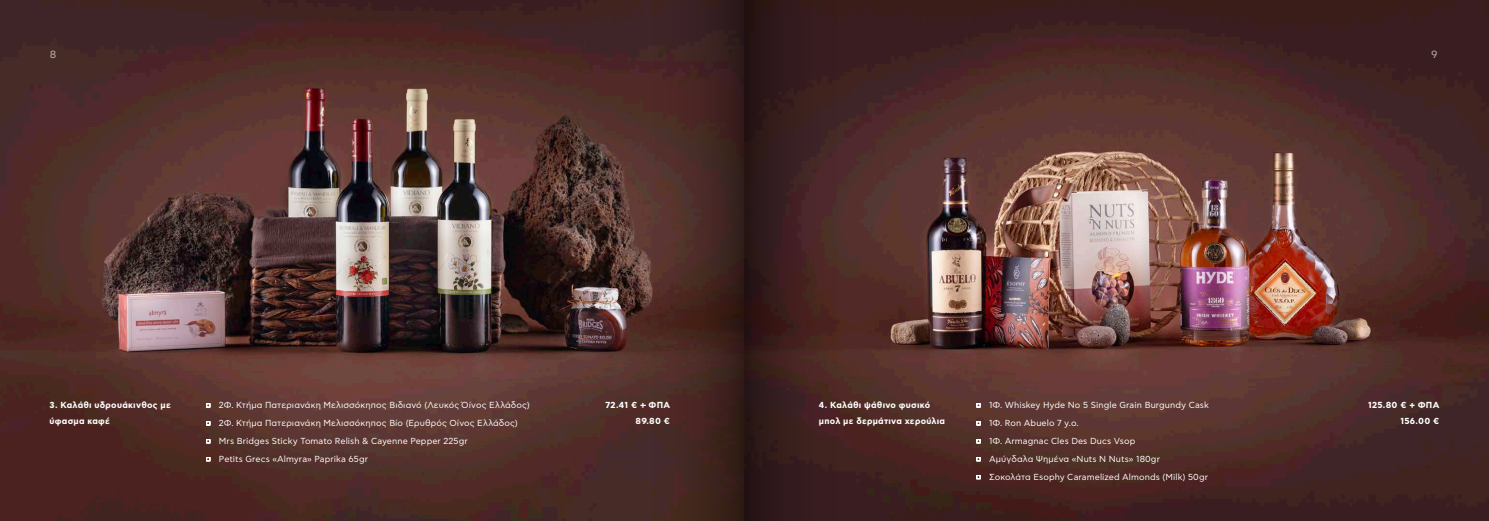
<style>
.page{position:relative;width:1489px;height:521px;background:#fff}
.page>*{position:absolute;margin:0;border:0;box-sizing:border-box;transform-origin:0 0}
.t1{font:10.5px "Asty CF Std";color:#fff}
.t2{font:8.75px/17.9px "Asty CF Std";letter-spacing:.01em;color:#fff}
.t3{font:700 8.75px/15.8px "Asty CF Std";letter-spacing:.025em;color:#fff;text-align:right}
</style>
<div class="page">
<img style="left:0;top:0;width:1488px;height:521px">
<svg style="left:645px;top:0;width:198px;height:521px;background:#3e2220"></svg>
<svg style="left:206px;top:404px;width:4px;height:3px"></svg>
<svg style="left:206px;top:421px;width:4px;height:4px"></svg>
<svg style="left:206px;top:439px;width:4px;height:4px"></svg>
<svg style="left:206px;top:457px;width:4px;height:4px"></svg>
<svg style="left:976px;top:404px;width:4px;height:3px"></svg>
<svg style="left:976px;top:421px;width:4px;height:4px"></svg>
<svg style="left:976px;top:439px;width:4px;height:4px"></svg>
<svg style="left:976px;top:457px;width:4px;height:4px"></svg>
<svg style="left:976px;top:475px;width:4px;height:4px"></svg>
<p class="t1" style="left:50px;top:49px;width:8px">8</p>
<p class="t1" style="left:1431px;top:49px;width:8px">9</p>
<p class="t3" style="left:50px;top:398px;width:123px;text-align:left">3. Καλάθι υδρουάκινθος με ύφασμα καφέ</p>
<p class="t2" style="left:219px;top:396px;width:312px">2Φ. Κτήμα Πατεριανάκη Μελισσόκηπος Βιδιανό (Λευκός Όίνος Ελλάδος)<br>2Φ. Κτήμα Πατεριανάκη Μελισσόκηπος Βίο (Ερυθρός Οίνος Ελλάδος)<br>Mrs Bridges Sticky Tomato Relish &amp; Cayenne Pepper 225gr<br>Petits Grecs «Almyra» Paprika 65gr</p>
<p class="t3" style="left:605px;top:398px;width:66px">72.41 € + ΦΠΑ<br>89.80 €</p>
<p class="t3" style="left:819px;top:398px;width:128px;text-align:left">4. Καλάθι ψάθινο φυσικό μπολ με δερμάτινα χερούλια</p>
<p class="t2" style="left:989px;top:396px;width:221px">1Φ. Whiskey Hyde No 5 Single Grain Burgundy Cask 1Φ. Ron Abuelo 7 y.o.<br>1Φ. Armagnac Cles Des Ducs Vsop<br>Αμύγδαλα Ψημένα «Nuts N Nuts» 180gr<br>Σοκολάτα Esophy Caramelized Almonds (Milk) 50gr</p>
<p class="t3" style="left:1367px;top:398px;width:73px">125.80 € + ΦΠΑ<br>156.00 €</p>
</div>
